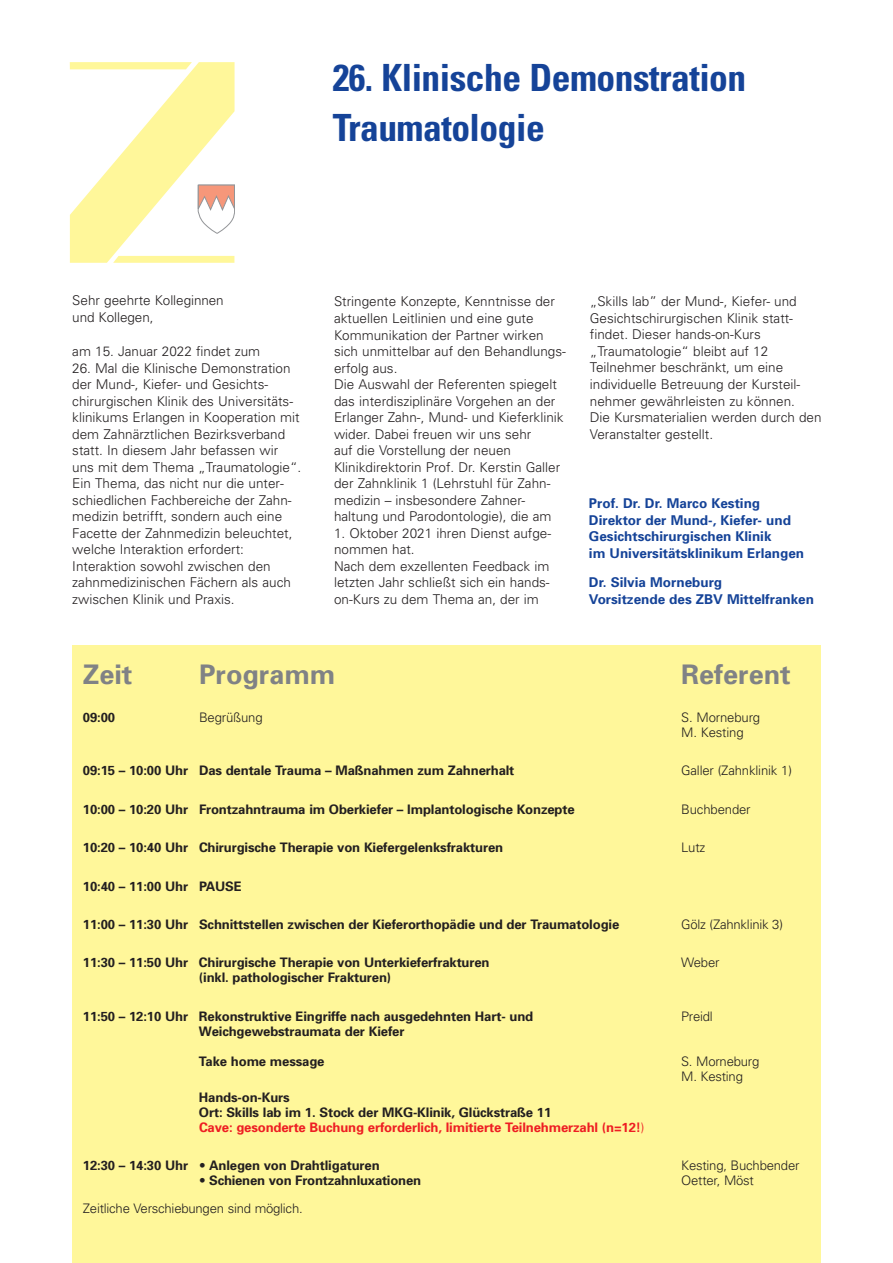
<style>
.page{position:relative;width:893px;height:1263px;background:#fff}
.page>*{position:absolute;margin:0;border:0;box-sizing:border-box;transform-origin:0 0}
.t1{font:700 condensed 37.5px/50.6px "Univers";letter-spacing:-.015em;color:#154398}
.t2{font:700 27px "Univers";color:#808285}
.t3{font:300 13.5px/16.5px "Univers";color:#231f20}
.t4{font:700 13.5px/16.5px "Univers";color:#154398}
.t5{font:700 13.2px "Univers";letter-spacing:-.01em;color:#231f20}
.t6{font:300 13.2px/15px "Univers";letter-spacing:-.015em;color:#231f20}
.t7{font:700 13.2px/15px "Univers";letter-spacing:-.01em;color:#ee1d23}
.s1{color:#231f20}
.s2{font-weight:300}
</style>
<div class="page">
<div style="left:72px;top:646px;width:749px;height:617px;background:#fff79a"></div>
<svg style="left:70px;top:62px;width:165px;height:201px"></svg>
<h1 class="t1" style="left:333px;top:55px;width:415px">26. Klinische Demonstration<br>Traumatologie</h1>
<p class="t3" style="left:72px;top:293px;width:153px">Sehr geehrte Kolleginnen und Kollegen,</p>
<p class="t3" style="left:72px;top:344px;width:189px">am 15. Januar 2022 findet zum</p>
<p class="t3" style="left:72px;top:361px;width:231px">26. Mal die Klinische Demonstration der Mund-, Kiefer- und Gesichts&shy;chirurgischen Klinik des Universitäts&shy;klinikums Erlangen in Kooperation mit dem Zahnärztlichen Bezirksverband statt. In diesem Jahr befassen wir uns mit dem Thema „Traumatologie“.<br>Ein Thema, das nicht nur die unter&shy;schiedlichen Fachbereiche der Zahn&shy;medizin betrifft, sondern auch eine Facette der Zahnmedizin beleuchtet, welche Interaktion erfordert:<br>Interaktion sowohl zwischen den zahnmedizinischen Fächern als auch zwischen Klinik und Praxis.</p>
<p class="t3" style="left:334px;top:295px;width:233px">Stringente Konzepte, Kenntnisse der aktuellen Leitlinien und eine gute Kommunikation der Partner wirken sich unmittelbar auf den Behandlungs&shy;erfolg aus.<br>Die Auswahl der Referenten spiegelt das interdisziplinäre Vorgehen an der Erlanger Zahn-, Mund- und Kieferklinik wider. Dabei freuen wir uns sehr<br>auf die Vorstellung der neuen Klinikdirektorin Prof. Dr. Kerstin Galler der Zahnklinik 1 (Lehrstuhl für Zahn&shy;medizin – insbesondere Zahner&shy;haltung und Parodontologie), die am</p>
<p class="t3" style="left:334px;top:526px;width:219px">1. Oktober 2021 ihren Dienst aufge&shy;nommen hat.<br>Nach dem exzellenten Feedback im letzten Jahr schließt sich ein hands&shy;on-Kurs zu dem Thema an, der im</p>
<p class="t3" style="left:590px;top:295px;width:233px">„Skills lab” der Mund-, Kiefer- und Gesichtschirurgischen Klinik statt&shy;findet. Dieser hands-on-Kurs „Traumatologie“ bleibt auf 12<br>Teilnehmer beschränkt, um eine individuelle Betreuung der Kursteil&shy;nehmer gewährleisten zu können.<br>Die Kursmaterialien werden durch den Veranstalter gestellt.</p>
<p class="t4" style="left:589px;top:496px;width:217px">Prof. Dr. Dr. Marco Kesting<br>Direktor der Mund-, Kiefer- und<br>Gesichtschirurgischen Klinik<br>im Universitätsklinikum Erlangen</p>
<p class="t4" style="left:589px;top:575px;width:227px">Dr. Silvia Morneburg<br>Vorsitzende des ZBV Mittelfranken</p>
<h2 class="t2" style="left:83px;top:664px;width:51px">Zeit</h2>
<h2 class="t2" style="left:199px;top:664px;width:138px">Programm</h2>
<h2 class="t2" style="left:681px;top:664px;width:111px">Referent</h2>
<p class="t5" style="left:83px;top:712px;width:34px">09:00</p>
<p class="t6" style="left:199px;top:711px;width:65px">Begrüßung</p>
<p class="t6" style="left:681px;top:711px;width:80px">S. Morneburg<br>M. Kesting</p>
<p class="t5" style="left:83px;top:766px;width:433px">09:15 – 10:00 Uhr Das dentale Trauma – Maßnahmen zum Zahnerhalt</p>
<p class="t6" style="left:681px;top:764px;width:112px">Galler (Zahnklinik 1)</p>
<p class="t5" style="left:83px;top:804px;width:493px">10:00 – 10:20 Uhr Frontzahntrauma im Oberkiefer – Implantologische Konzepte</p>
<p class="t6" style="left:681px;top:803px;width:71px">Buchbender</p>
<p class="t5" style="left:83px;top:843px;width:422px">10:20 – 10:40 Uhr Chirurgische Therapie von Kiefergelenksfrakturen</p>
<p class="t6" style="left:681px;top:841px;width:26px">Lutz</p>
<p class="t5" style="left:83px;top:881px;width:160px">10:40 – 11:00 Uhr PAUSE</p>
<p class="t5" style="left:83px;top:919px;width:538px">11:00 – 11:30 Uhr Schnittstellen zwischen der Kieferorthopädie und der Traumatologie</p>
<p class="t6" style="left:681px;top:918px;width:103px">Gölz (Zahnklinik 3)</p>
<p class="t5" style="left:83px;top:958px;width:408px">11:30 – 11:50 Uhr Chirurgische Therapie von Unterkieferfrakturen</p>
<p class="t6" style="left:681px;top:956px;width:40px">Weber</p>
<p class="t5" style="left:199px;top:973px;width:194px">(inkl. pathologischer Frakturen)</p>
<p class="t5" style="left:83px;top:1011px;width:452px">11:50 – 12:10 Uhr Rekonstruktive Eingriffe nach ausgedehnten Hart- und</p>
<p class="t6" style="left:681px;top:1010px;width:33px">Preidl</p>
<p class="t5" style="left:199px;top:1026px;width:207px">Weichgewebstraumata der Kiefer</p>
<p class="t5" style="left:199px;top:1056px;width:127px">Take home message</p>
<p class="t6" style="left:681px;top:1055px;width:80px">S. Morneburg<br>M. Kesting</p>
<p class="t7" style="left:199px;top:1091px;width:447px"><span class="s1">Hands-on-Kurs<br>Ort: Skills lab im 1. Stock der MKG-Klinik, Glückstraße 11<br></span>Cave: gesonderte Buchung erforderlich, limitierte Teilnehmerzahl (n=12!<span class="s2">)</span></p>
<p class="t5" style="left:83px;top:1161px;width:298px">12:30 – 14:30 Uhr <span class="s2">•</span> Anlegen von Drahtligaturen</p>
<p class="t6" style="left:681px;top:1159px;width:120px">Kesting, Buchbender</p>
<p class="t5" style="left:199px;top:1176px;width:224px"><span class="s2">•</span> Schienen von Frontzahnluxationen</p>
<p class="t6" style="left:681px;top:1174px;width:74px">Oetter, Möst</p>
<p class="t6" style="left:83px;top:1202px;width:221px">Zeitliche Verschiebungen sind möglich.</p>
</div>
